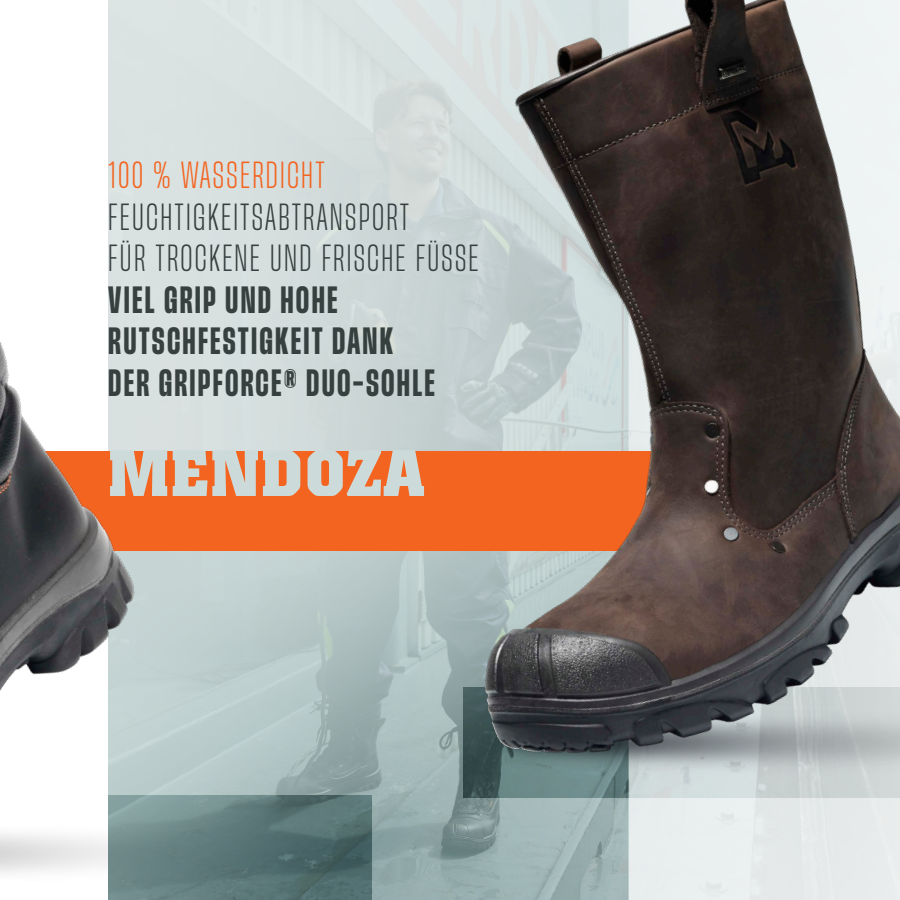
<style>
.page{position:relative;width:900px;height:900px;background:#fff}
.page>*{position:absolute;margin:0;border:0;box-sizing:border-box;transform-origin:0 0}
.t1{font:700 64.65px "Colossalis";letter-spacing:.03em;color:#ccdbda}
.t2{font:700 condensed 33px/41.6px "Herokid";letter-spacing:.07em;color:#36403e;scale:.95 1}
.t3{font:300 condensed 33px/41.8px "Herokid";letter-spacing:.07em;color:#36403e}
.t4{font:300 condensed 33px "Herokid";letter-spacing:.07em;color:#f36421}
</style>
<div class="page">
<svg style="left:275px;top:551px;width:354px;height:349px;background:#a2b6b6"></svg>
<div style="left:629px;top:798px;width:271px;height:102px;background:#e8ecec"></div>
<div style="left:108px;top:0;width:521px;height:451px;background:linear-gradient(to bottom,#dde5e4,#c8d2d2)"></div>
<div style="left:0;top:451px;width:770px;height:100px;background:#f36421"></div>
<img style="left:464px;top:688px;width:436px;height:110px">
<img style="left:469px;top:0;width:431px;height:782px">
<img style="left:0;top:796px;width:371px;height:104px">
<img style="left:0;top:265px;width:275px;height:583px">
<p class="t4" style="left:108px;top:155px;width:218px">100 % WASSERDICHT</p>
<p class="t3" style="left:108px;top:196px;width:372px">FEUCHTIGKEITSABTRANSPORT<br>FÜR TROCKENE UND FRISCHE FÜSSE</p>
<p class="t2" style="left:108px;top:279px;width:345px">VIEL GRIP UND HOHE<br>RUTSCHFESTIGKEIT DANK<br>DER GRIPFORCE® DUO-SOHLE</p>
<h1 class="t1" style="left:108px;top:436px;width:318px">MENDOZA</h1>
</div>
